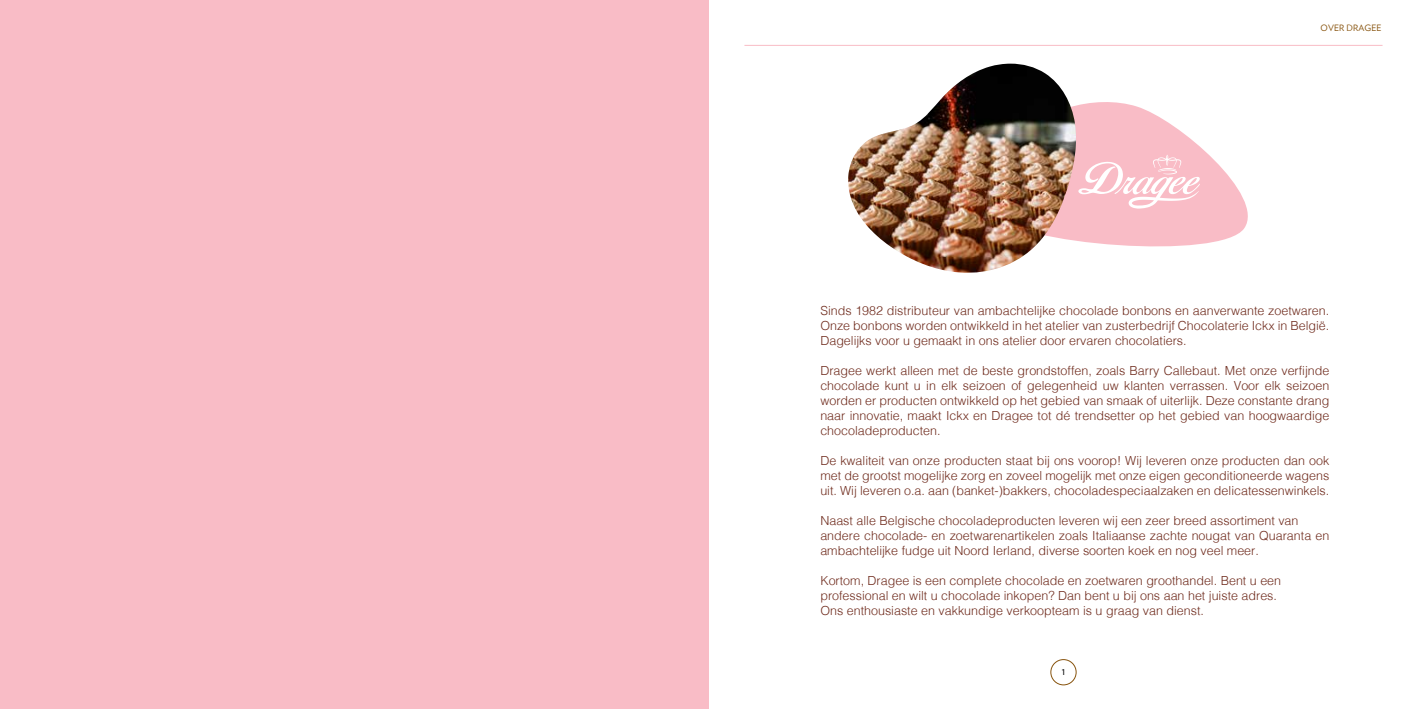
<style>
.page{position:relative;width:1418px;height:709px;background:#fff}
.page>*{position:absolute;margin:0;border:0;box-sizing:border-box;transform-origin:0 0}
.t1{font:300 12.5px/15px "Helvetica";color:#6f2b1d;text-align:justify}
.t2{font:10px "Verlag";color:#000}
.t3{font:8.75px "Verlag";letter-spacing:.015em;color:#87530d}
</style>
<div class="page">
<hr style="left:744px;top:45px;width:638px;height:1px;background:#f9bcc6">
<div style="left:1050px;top:659px;width:26px;height:26px;border:1px solid #87530d;border-radius:50%"></div>
<svg style="left:1077px;top:102px;width:171px;height:145px;fill:#f9bcc6"></svg>
<img style="left:848px;top:64px;width:229px;height:209px">
<div style="left:0;top:0;width:709px;height:709px;background:#f9bcc6"></div>
<svg style="left:1078px;top:155px;width:121px;height:53px"></svg>
<p class="t3" style="left:1320px;top:21px;width:63px">OVER DRAGEE</p>
<p class="t1" style="left:820px;top:303px;width:510px">Sinds 1982 distributeur van ambachtelijke chocolade bonbons en aanverwante zoetwaren.<br>Onze bonbons worden ontwikkeld in het atelier van zusterbedrijf Chocolaterie Ickx in België.<br>Dagelijks voor u gemaakt in ons atelier door ervaren chocolatiers.</p>
<p class="t1" style="left:820px;top:363px;width:510px">Dragee werkt alleen met de beste grondstoffen, zoals Barry Callebaut. Met onze verfijnde chocolade kunt u in elk seizoen of gelegenheid uw klanten verrassen. Voor elk seizoen worden er producten ontwikkeld op het gebied van smaak of uiterlijk. Deze constante drang naar innovatie, maakt Ickx en Dragee tot dé trendsetter op het gebied van hoogwaardige chocoladeproducten.</p>
<p class="t1" style="left:820px;top:453px;width:510px">De kwaliteit van onze producten staat bij ons voorop! Wij leveren onze producten dan ook met de grootst mogelijke zorg en zoveel mogelijk met onze eigen geconditioneerde wagens uit. Wij leveren o.a. aan (banket-)bakkers, chocoladespeciaalzaken en delicatessenwinkels.</p>
<p class="t1" style="left:820px;top:513px;width:510px;text-align:left">Naast alle Belgische chocoladeproducten leveren wij een zeer breed assortiment van andere chocolade- en zoetwarenartikelen zoals Italiaanse zachte nougat van Quaranta en ambachtelijke fudge uit Noord Ierland, diverse soorten koek en nog veel meer.</p>
<p class="t1" style="left:820px;top:573px;width:462px;text-align:left">Kortom, Dragee is een complete chocolade en zoetwaren groothandel. Bent u een professional en wilt u chocolade inkopen? Dan bent u bij ons aan het juiste adres.<br>Ons enthousiaste en vakkundige verkoopteam is u graag van dienst.</p>
<p class="t2" style="left:1061px;top:664px;width:5px">1</p>
</div>
